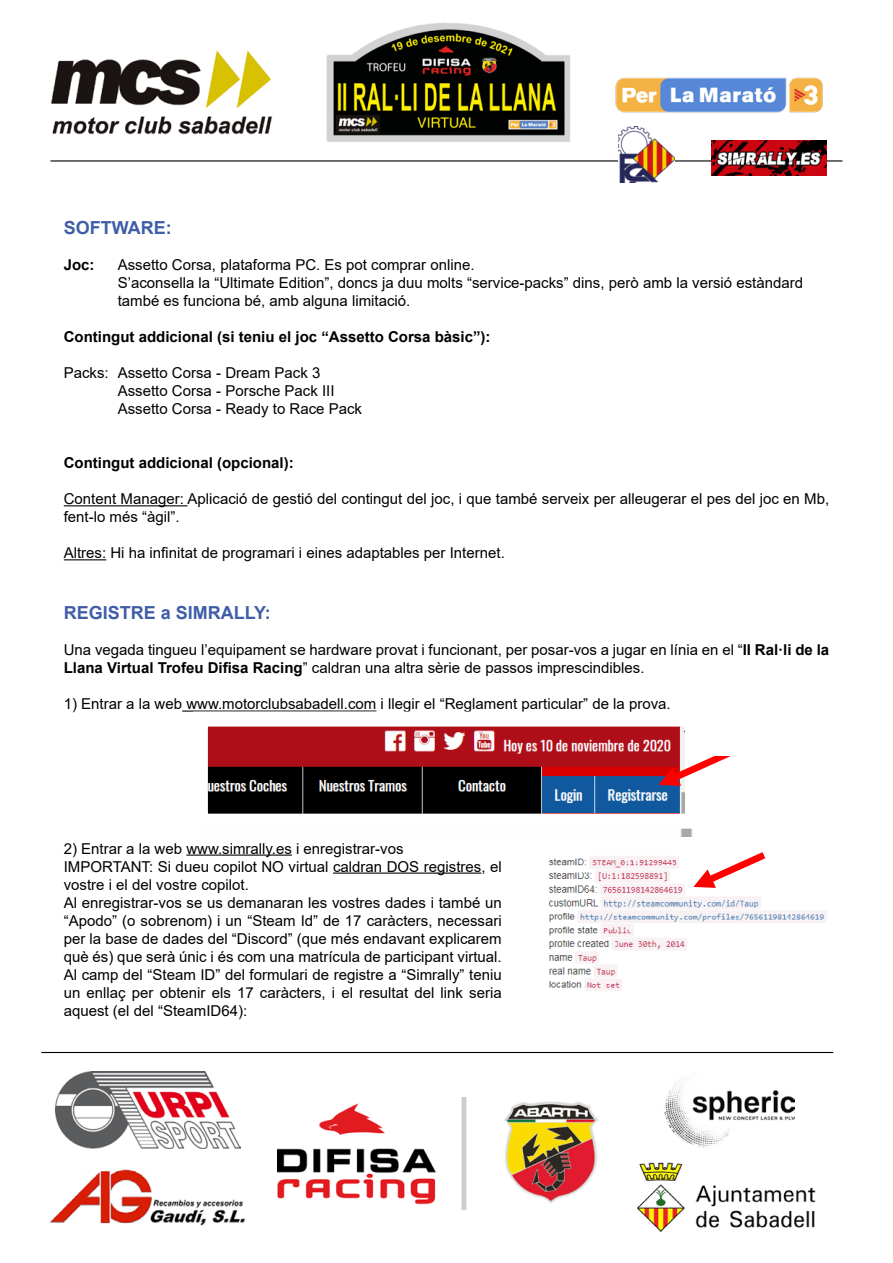
<style>
.page{position:relative;width:893px;height:1263px;background:#fff}
.page>*{position:absolute;margin:0;border:0;box-sizing:border-box;transform-origin:0 0}
.t1{font:700 18px "Arial";color:#405ea8}
.t2{font:15px/18px "Arial";color:#000}
.t3{font:700 15px "Arial";color:#000}
.s1{font-weight:700}
</style>
<div class="page">
<img style="left:326px;top:23px;width:244px;height:119px">
<img style="left:51px;top:50px;width:222px;height:85px">
<hr style="left:50px;top:160px;width:792px;height:2px;background:#000">
<hr style="left:41px;top:1052px;width:792px;height:1px;background:#000">
<img style="left:615px;top:77px;width:208px;height:36px">
<img style="left:711px;top:140px;width:116px;height:35px">
<img style="left:277px;top:1097px;width:320px;height:113px">
<img style="left:55px;top:1071px;width:186px;height:77px">
<img style="left:664px;top:1076px;width:130px;height:72px">
<img style="left:50px;top:1169px;width:195px;height:57px">
<img style="left:637px;top:1162px;width:179px;height:70px">
<img style="left:618px;top:126px;width:57px;height:57px">
<hr style="left:64px;top:505px;width:124px;height:1px;background:#000">
<hr style="left:64px;top:559px;width:42px;height:1px;background:#000">
<hr style="left:182px;top:710px;width:194px;height:2px;background:#000">
<hr style="left:186px;top:854px;width:106px;height:2px;background:#000">
<hr style="left:333px;top:872px;width:148px;height:2px;background:#000">
<img style="left:209px;top:727px;width:484px;height:110px">
<img style="left:548px;top:856px;width:279px;height:135px">
<svg style="left:693px;top:852px;width:74px;height:37px"></svg>
<svg style="left:659px;top:756px;width:72px;height:31px"></svg>
<p class="t1" style="left:64px;top:215px;width:109px">SOFTWARE:</p>
<p class="t3" style="left:64px;top:254px;width:32px">Joc:</p>
<p class="t2" style="left:118px;top:256px;width:358px">Assetto Corsa, plataforma PC. Es pot comprar online.</p>
<p class="t2" style="left:118px;top:274px;width:687px">S’aconsella la “Ultimate Edition”, doncs ja duu molts “service-packs” dins, però amb la versió estàndard també es funciona bé, amb alguna limitació.</p>
<p class="t3" style="left:64px;top:326px;width:428px">Contingut addicional (si teniu el joc “Assetto Corsa bàsic”):</p>
<p class="t2" style="left:64px;top:364px;width:258px">Packs: Assetto Corsa - Dream Pack 3</p>
<p class="t2" style="left:118px;top:382px;width:218px">Assetto Corsa - Porsche Pack III</p>
<p class="t2" style="left:118px;top:400px;width:246px">Assetto Corsa - Ready to Race Pack</p>
<p class="t3" style="left:64px;top:452px;width:232px">Contingut addicional (opcional):</p>
<p class="t2" style="left:64px;top:490px;width:767px">Content Manager: Aplicació de gestió del contingut del joc, i que també serveix per alleugerar el pes del joc en Mb, fent-lo més “àgil”.</p>
<p class="t2" style="left:64px;top:544px;width:443px">Altres: Hi ha infinitat de programari i eines adaptables per Internet.</p>
<p class="t1" style="left:64px;top:600px;width:209px">REGISTRE a SIMRALLY:</p>
<p class="t2" style="left:64px;top:641px;width:767px">Una vegada tingueu l’equipament se hardware provat i funcionant, per posar-vos a jugar en línia en el “<span class="s1">II Ral·li de la<br>Llana Virtual Trofeu Difisa Racing</span>” caldran una altra sèrie de passos imprescindibles.</p>
<p class="t2" style="left:64px;top:695px;width:608px">1) Entrar a la web www.motorclubsabadell.com i llegir el “Reglament particular” de la prova.</p>
<p class="t2" style="left:64px;top:839px;width:341px">2) Entrar a la web www.simrally.es i enregistrar-vos</p>
<p class="t2" style="left:64px;top:857px;width:439px">IMPORTANT: Si dueu copilot NO virtual caldran DOS registres, el vostre i el del vostre copilot.</p>
<p class="t2" style="left:64px;top:893px;width:439px;text-align:justify">Al enregistrar-vos se us demanaran les vostres dades i també un “Apodo” (o sobrenom) i un “Steam Id” de 17 caràcters, necessari per la base de dades del “Discord” (que més endavant explicarem què és) que serà únic i és com una matrícula de participant virtual.<br>Al camp del “Steam ID” del formulari de registre a “Simrally” teniu un enllaç per obtenir els 17 caràcters, i el resultat del link seria aquest (el del “SteamID64):</p>
</div>
